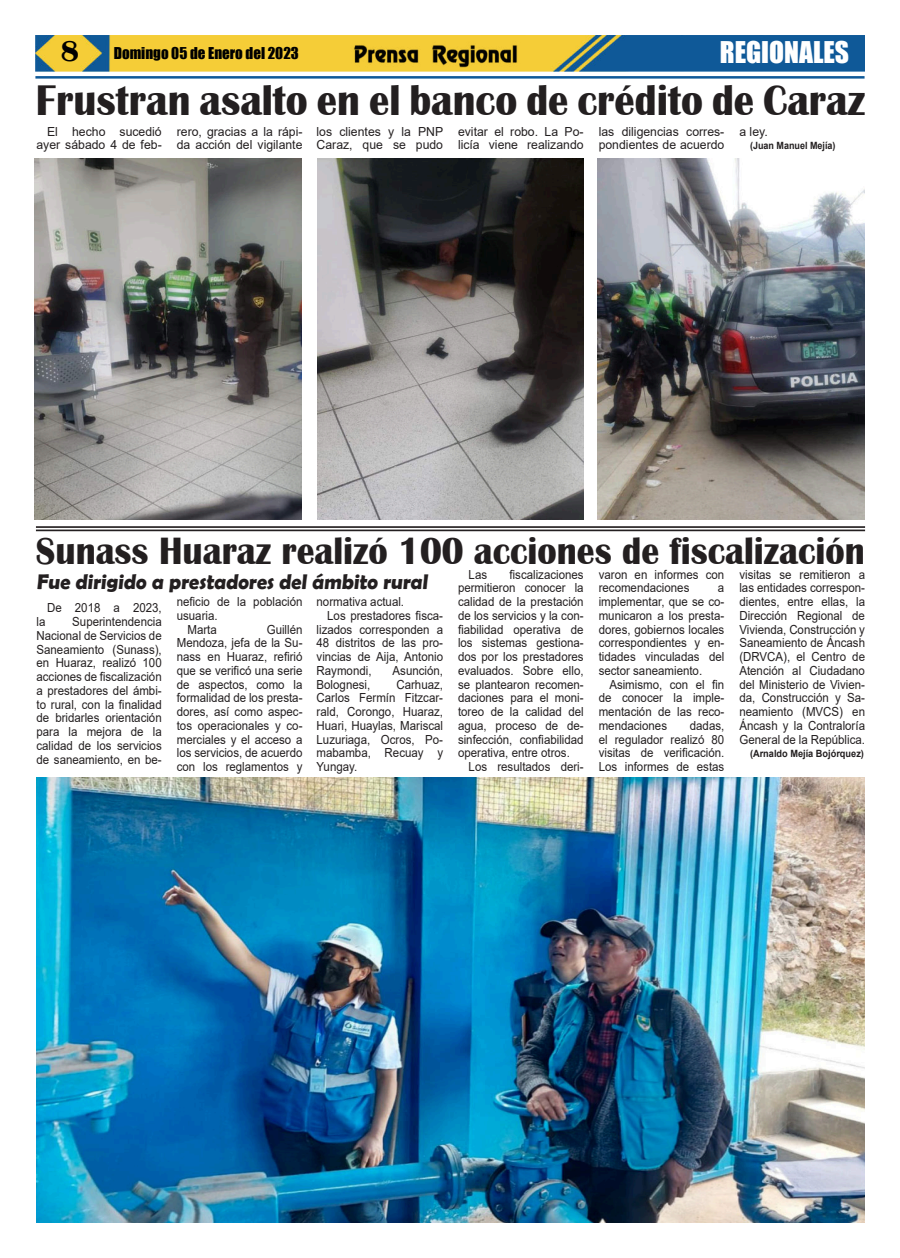
<style>
.page{position:relative;width:900px;height:1258px;background:#fff}
.page>*{position:absolute;margin:0;border:0;box-sizing:border-box;transform-origin:0 0}
.t1{font:700 44.12px "Britannic";color:#231f20;scale:.92 1}
.t2{font:700 39.25px "Britannic";color:#231f20;scale:.91 1}
.t3{font:27.5px "Impact";color:#fff}
.t4{font:700 21.25px "Berlin Sans FB Demi";color:#231f20;scale:.96 1}
.t5{font:15px "Impact";color:#000}
.t6{font:12.5px/13.8px "Arial";color:#231f20;text-align:justify;scale:.92 1}
.t7{font:12.5px/12.5px "Arial";color:#231f20}
.t8{font:700 10px "Arial";color:#231f20;scale:.92 1}
.t9{font:700 10px "Arial";color:#231f20;scale:.9 1}
.s1{font-family:"Britannic";font-weight:700;font-size:30px}
</style>
<div class="page">
<img style="left:35px;top:35px;width:830px;height:36px">
<hr style="left:35px;top:76px;width:830px;height:3px;background:#0f5998">
<img style="left:351px;top:41px;width:169px;height:27px">
<hr style="left:36px;top:526px;width:829px;height:2px;background:#231f20">
<hr style="left:36px;top:530px;width:829px;height:1px;background:#231f20">
<img style="left:35px;top:158px;width:267px;height:361px">
<img style="left:37px;top:778px;width:828px;height:445px">
<img style="left:317px;top:158px;width:267px;height:361px">
<img style="left:598px;top:158px;width:267px;height:361px">
<p class="t5" style="left:61px;top:47px;width:240px"><span class="s1">8</span> Domingo 05 de Enero del 2023</p>
<h3 class="t3" style="left:720px;top:37px;width:131px">REGIONALES</h3>
<h1 class="t1" style="left:36px;top:85px;width:903px">Frustran asalto en el banco de crédito de Caraz</h1>
<p class="t7" style="left:37px;top:127px;width:127px;text-align:right">El hecho sucedió ayer sábado 4 de feb-</p>
<p class="t7" style="left:177px;top:127px;width:127px">rero, gracias a la rápi&shy;da acción del vigilante</p>
<p class="t7" style="left:317px;top:126px;width:128px">los clientes y la PNP<br>Caraz, que se pudo</p>
<p class="t7" style="left:458px;top:127px;width:127px">evitar el robo. La Po&shy;licía viene realizando</p>
<p class="t7" style="left:599px;top:127px;width:127px">las diligencias corres&shy;pondientes de acuerdo</p>
<p class="t7" style="left:739px;top:127px;width:30px">a ley.</p>
<p class="t9" style="left:750px;top:141px;width:97px">(Juan Manuel Mejía)</p>
<h2 class="t2" style="left:36px;top:537px;width:912px">Sunass Huaraz realizó 100 acciones de fiscalización</h2>
<p class="t6" style="left:47px;top:602px;width:126px">De 2018 a 2023,</p>
<p class="t6" style="left:37px;top:616px;width:11px">la</p>
<p class="t6" style="left:458px;top:567px;width:138px;text-indent:52px">fiscalizaciones permitieron conocer la calidad de la prestación de los servicios y la con&shy;fiabilidad operativa de los sistemas gestiona&shy;dos por los prestadores evaluados. Sobre ello, se plantearon recomen&shy;daciones para el moni&shy;toreo de la calidad del agua, proceso de de&shy;sinfección, confiabilidad operativa, entre otros.</p>
<p class="t6" style="left:469px;top:761px;width:127px">Los resultados deri-</p>
<p class="t6" style="left:599px;top:568px;width:138px">varon en informes con recomendaciones</p>
<p class="t6" style="left:469px;top:567px;width:22px">Las</p>
<p class="t6" style="left:739px;top:568px;width:138px">visitas se remitieron a las entidades correspon&shy;dientes, entre ellas, la Dirección Regional de Vivienda, Construcción y Saneamiento de Áncash (DRVCA), el Centro de Atención al Ciudadano del Ministerio de Vivien&shy;da, Construcción y Sa&shy;neamiento (MVCS) en Áncash y la Contraloría General de la República.</p>
<p class="t8" style="left:750px;top:750px;width:125px">(Arnaldo Mejía Bojórquez)</p>
<h3 class="t4" style="left:37px;top:569px;width:412px">Fue dirigido a prestadores del ámbito rural</h3>
<p class="t6" style="left:599px;top:582px;width:138px;text-indent:119px">a implementar, que se co&shy;municaron a los presta&shy;dores, gobiernos locales correspondientes y en&shy;tidades vinculadas del sector saneamiento.</p>
<p class="t6" style="left:599px;top:677px;width:138px;text-indent:11px">Asimismo, con el fin de conocer la imple&shy;mentación de las reco&shy;mendaciones</p>
<p class="t6" style="left:177px;top:595px;width:138px">neficio de la población</p>
<p class="t6" style="left:177px;top:610px;width:46px">usuaria.</p>
<p class="t6" style="left:187px;top:624px;width:33px">Marta</p>
<p class="t6" style="left:317px;top:596px;width:97px">normativa actual.</p>
<p class="t6" style="left:327px;top:609px;width:127px">Los prestadores fisca-</p>
<p class="t6" style="left:317px;top:624px;width:139px">lizados corresponden a</p>
<p class="t6" style="left:317px;top:637px;width:139px">48 distritos de las pro-</p>
<p class="t6" style="left:317px;top:650px;width:139px">vincias de Aija, Antonio</p>
<p class="t6" style="left:317px;top:665px;width:61px">Raymondi,</p>
<p class="t6" style="left:393px;top:665px;width:56px">Asunción,</p>
<p class="t6" style="left:317px;top:679px;width:60px">Bolognesi,</p>
<p class="t6" style="left:37px;top:616px;width:138px;text-indent:36px">Superintendencia Nacional de Servicios de Saneamiento (Sunass), en Huaraz, realizó 100 acciones de fiscalización a prestadores del ámbi&shy;to rural, con la finalidad de bridarles orientación para la mejora de la calidad de los servicios de saneamiento, en be-</p>
<p class="t6" style="left:177px;top:624px;width:138px;text-indent:90px">Guillén Mendoza, jefa de la Su&shy;nass en Huaraz, refirió que se verificó una serie de aspectos, como la formalidad de los presta&shy;dores, así como aspec&shy;tos operacionales y co&shy;merciales y el acceso a los servicios, de acuerdo con los reglamentos y</p>
<p class="t6" style="left:317px;top:679px;width:139px;text-indent:80px">Carhuaz, Carlos Fermín Fitzcar&shy;rald, Corongo, Huaraz, Huari, Huaylas, Mariscal Luzuriaga, Ocros, Po&shy;mabamba, Recuay y Yungay.</p>
<p class="t6" style="left:599px;top:720px;width:138px;text-indent:91px">dadas, el regulador realizó 80 visitas de verificación.<br>Los informes de estas</p>
</div>
